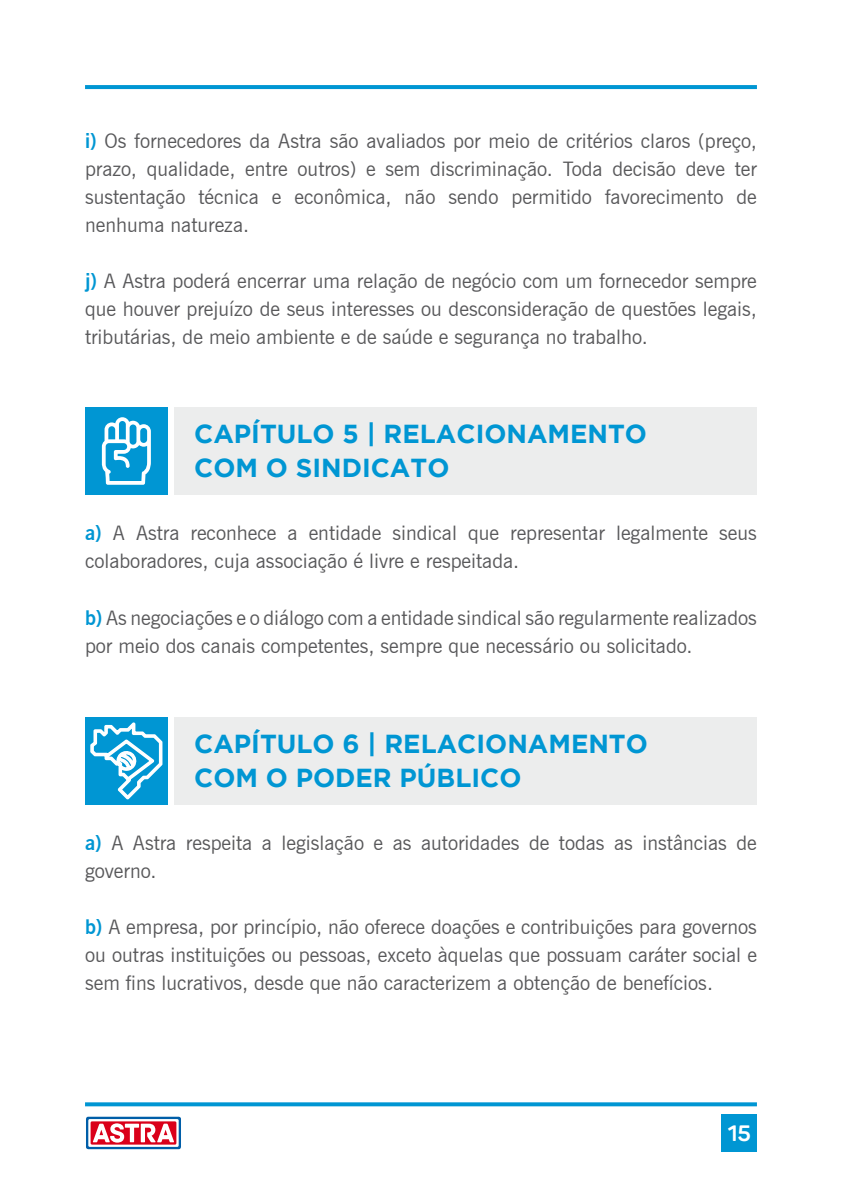
<style>
.page{position:relative;width:842px;height:1191px;background:#fff}
.page>*{position:absolute;margin:0;border:0;box-sizing:border-box;transform-origin:0 0}
.t1{font:700 26px/34px "Gotham";color:#0096d3}
.t2{font:700 22px "Panton";color:#fff}
.t3{font:20px/28px "News Gothic BT";color:#58585a;text-align:justify}
.s1{font-weight:700;color:#0096d3}
</style>
<div class="page">
<svg style="left:85px;top:85px;width:672px;height:4px;fill:#0096d3"></svg>
<svg style="left:85px;top:1102px;width:672px;height:4px;fill:#0096d3"></svg>
<div style="left:721px;top:1114px;width:36px;height:37px;background:#0096d3"></div>
<div style="left:85px;top:407px;width:83px;height:87px;background:#0096d3"></div>
<div style="left:85px;top:717px;width:83px;height:87px;background:#0096d3"></div>
<div style="left:174px;top:407px;width:583px;height:87px;background:#eceded"></div>
<div style="left:174px;top:717px;width:583px;height:87px;background:#eceded"></div>
<svg style="left:90px;top:722px;width:73px;height:78px"></svg>
<svg style="left:102px;top:417px;width:49px;height:68px"></svg>
<svg style="left:86px;top:1116px;width:95px;height:34px"></svg>
<p class="t3" style="left:85px;top:127px;width:673px"><span class="s1">i)</span> Os fornecedores da Astra são avaliados por meio de critérios claros (preço, prazo, qualidade, entre outros) e sem discriminação. Toda decisão deve ter sustentação técnica e econômica, não sendo permitido favorecimento de nenhuma natureza.</p>
<p class="t3" style="left:85px;top:267px;width:673px"><span class="s1">j)</span> A Astra poderá encerrar uma relação de negócio com um fornecedor sempre que houver prejuízo de seus interesses ou desconsideração de questões legais, tributárias, de meio ambiente e de saúde e segurança no trabalho.</p>
<h1 class="t1" style="left:194px;top:416px;width:454px">CAPÍTULO 5 | RELACIONAMENTO<br>COM O SINDICATO</h1>
<p class="t3" style="left:85px;top:519px;width:673px"><span class="s1">a)</span> A Astra reconhece a entidade sindical que representar legalmente seus colaboradores, cuja associação é livre e respeitada.</p>
<p class="t3" style="left:85px;top:603px;width:673px"><span class="s1">b)</span> As negociações e o diálogo com a entidade sindical são regularmente realizados por meio dos canais competentes, sempre que necessário ou solicitado.</p>
<h1 class="t1" style="left:194px;top:726px;width:455px">CAPÍTULO 6 | RELACIONAMENTO<br>COM O PODER PÚBLICO</h1>
<p class="t3" style="left:85px;top:829px;width:673px"><span class="s1">a)</span> A Astra respeita a legislação e as autoridades de todas as instâncias de governo.</p>
<p class="t3" style="left:85px;top:913px;width:673px"><span class="s1">b)</span> A empresa, por princípio, não oferece doações e contribuições para governos ou outras instituições ou pessoas, exceto àquelas que possuam caráter social e sem fins lucrativos, desde que não caracterizem a obtenção de benefícios.</p>
<p class="t2" style="left:728px;top:1120px;width:24px">15</p>
</div>
